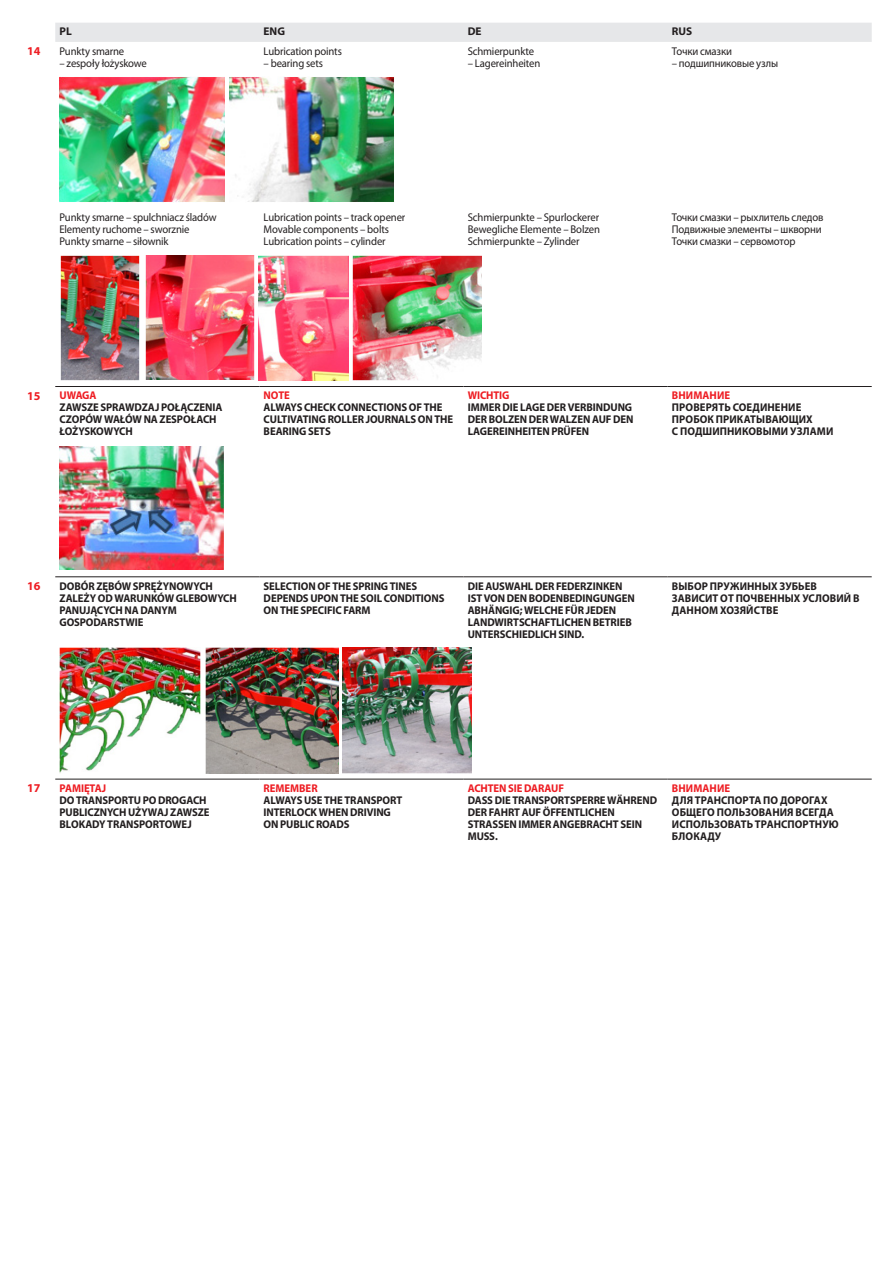
<style>
.page{position:relative;width:893px;height:1263px;background:#fff}
.page>*{position:absolute;margin:0;border:0;box-sizing:border-box;transform-origin:0 0}
.t1{font:700 12px "Myriad Pro";color:#ee1d23}
.Styl_akapitowy_1{font:700 11.25px/12px "Myriad Pro";letter-spacing:-.005em;color:#231f20;scale:.95 1}
.Styl_akapitowy_1-2{font:11.25px "Myriad Pro";letter-spacing:-.015em;color:#231f20;scale:.95 1}
.Styl_akapitowy_1-3{font:700 11.25px "Myriad Pro";letter-spacing:-.005em;color:#ee1d23;scale:.95 1}
.Styl_akapitowy_1-4{font:700 11.25px "Myriad Pro";letter-spacing:-.005em;color:#231f20}
</style>
<div class="page">
<div style="left:55px;top:23px;width:817px;height:19px;background:#e6e7e9"></div>
<hr style="left:55px;top:386px;width:204px;height:1px;background:#231f20">
<hr style="left:259px;top:386px;width:204px;height:1px;background:#231f20">
<hr style="left:463px;top:386px;width:205px;height:1px;background:#231f20">
<hr style="left:668px;top:386px;width:204px;height:1px;background:#231f20">
<hr style="left:55px;top:576px;width:204px;height:1px;background:#231f20">
<hr style="left:259px;top:576px;width:204px;height:1px;background:#231f20">
<hr style="left:463px;top:576px;width:205px;height:1px;background:#231f20">
<hr style="left:668px;top:576px;width:204px;height:1px;background:#231f20">
<hr style="left:55px;top:779px;width:204px;height:1px;background:#231f20">
<hr style="left:259px;top:779px;width:204px;height:1px;background:#231f20">
<hr style="left:463px;top:779px;width:205px;height:1px;background:#231f20">
<hr style="left:668px;top:779px;width:204px;height:1px;background:#231f20">
<img style="left:60px;top:77px;width:165px;height:125px">
<img style="left:229px;top:77px;width:165px;height:125px">
<img style="left:60px;top:255px;width:80px;height:125px">
<img style="left:145px;top:256px;width:109px;height:124px">
<img style="left:259px;top:255px;width:89px;height:125px">
<img style="left:353px;top:255px;width:128px;height:125px">
<img style="left:60px;top:447px;width:164px;height:123px">
<img style="left:60px;top:648px;width:141px;height:125px">
<img style="left:205px;top:648px;width:133px;height:125px">
<img style="left:343px;top:648px;width:129px;height:125px">
<p class="Styl_akapitowy_1-4" style="left:60px;top:24px;width:14px">PL</p>
<p class="Styl_akapitowy_1-4" style="left:264px;top:24px;width:23px">ENG</p>
<p class="Styl_akapitowy_1-4" style="left:468px;top:24px;width:15px">DE</p>
<p class="Styl_akapitowy_1-4" style="left:672px;top:24px;width:22px">RUS</p>
<p class="t1" style="left:27px;top:43px;width:15px">14</p>
<p class="Styl_akapitowy_1-2" style="left:60px;top:44px;width:70px">Punkty smarne</p>
<p class="Styl_akapitowy_1-2" style="left:60px;top:56px;width:93px">– zespoły łożyskowe</p>
<p class="Styl_akapitowy_1-2" style="left:264px;top:44px;width:84px">Lubrication points</p>
<p class="Styl_akapitowy_1-2" style="left:264px;top:56px;width:64px">– bearing sets</p>
<p class="Styl_akapitowy_1-2" style="left:60px;top:210px;width:167px">Punkty smarne – spulchniacz śladów</p>
<p class="Styl_akapitowy_1-2" style="left:60px;top:222px;width:138px">Elementy ruchome – sworznie</p>
<p class="Styl_akapitowy_1-2" style="left:60px;top:234px;width:116px">Punkty smarne – siłownik</p>
<p class="Styl_akapitowy_1-2" style="left:264px;top:210px;width:151px">Lubrication points – track opener</p>
<p class="Styl_akapitowy_1-2" style="left:264px;top:222px;width:134px">Movable components – bolts</p>
<p class="Styl_akapitowy_1-2" style="left:264px;top:234px;width:130px">Lubrication points – cylinder</p>
<p class="Styl_akapitowy_1-2" style="left:468px;top:44px;width:71px">Schmierpunkte</p>
<p class="Styl_akapitowy_1-2" style="left:468px;top:56px;width:78px">– Lagereinheiten</p>
<p class="Styl_akapitowy_1-2" style="left:468px;top:210px;width:140px">Schmierpunkte – Spurlockerer</p>
<p class="Styl_akapitowy_1-2" style="left:468px;top:222px;width:141px">Bewegliche Elemente – Bolzen</p>
<p class="Styl_akapitowy_1-2" style="left:468px;top:234px;width:119px">Schmierpunkte – Zylinder</p>
<p class="Styl_akapitowy_1-2" style="left:672px;top:44px;width:65px">Точки смазки</p>
<p class="Styl_akapitowy_1-2" style="left:672px;top:56px;width:113px">– подшипниковые узлы</p>
<p class="Styl_akapitowy_1-2" style="left:672px;top:210px;width:161px">Точки смазки – рыхлитель следов</p>
<p class="Styl_akapitowy_1-2" style="left:672px;top:222px;width:159px">Подвижные элементы – шкворни</p>
<p class="Styl_akapitowy_1-2" style="left:672px;top:234px;width:132px">Точки смазки – сервомотор</p>
<p class="t1" style="left:27px;top:388px;width:15px">15</p>
<p class="Styl_akapitowy_1-3" style="left:60px;top:388px;width:40px">UWAGA</p>
<p class="Styl_akapitowy_1" style="left:60px;top:401px;width:173px">ZAWSZE SPRAWDZAJ POŁĄCZENIA<br>CZOPÓW WAŁÓW NA ZESPOŁACH<br>ŁOŻYSKOWYCH</p>
<p class="Styl_akapitowy_1-3" style="left:264px;top:388px;width:29px">NOTE</p>
<p class="Styl_akapitowy_1" style="left:264px;top:401px;width:201px">ALWAYS CHECK CONNECTIONS OF THE<br>CULTIVATING ROLLER JOURNALS ON THE<br>BEARING SETS</p>
<p class="Styl_akapitowy_1-3" style="left:468px;top:388px;width:45px">WICHTIG</p>
<p class="Styl_akapitowy_1" style="left:468px;top:401px;width:176px">IMMER DIE LAGE DER VERBINDUNG<br>DER BOLZEN DER WALZEN AUF DEN<br>LAGEREINHEITEN PRÜFEN</p>
<p class="Styl_akapitowy_1-3" style="left:672px;top:388px;width:63px">ВНИМАНИЕ</p>
<p class="Styl_akapitowy_1" style="left:672px;top:401px;width:171px">ПРОВЕРЯТЬ СОЕДИНЕНИЕ<br>ПРОБОК ПРИКАТЫВАЮЩИХ<br>С ПОДШИПНИКОВЫМИ УЗЛАМИ</p>
<p class="t1" style="left:27px;top:578px;width:15px">16</p>
<p class="Styl_akapitowy_1" style="left:60px;top:579px;width:188px">DOBÓR ZĘBÓW SPRĘŻYNOWYCH<br>ZALEŻY OD WARUNKÓW GLEBOWYCH<br>PANUJĄCYCH NA DANYM<br>GOSPODARSTWIE</p>
<p class="Styl_akapitowy_1" style="left:264px;top:579px;width:192px">SELECTION OF THE SPRING TINES<br>DEPENDS UPON THE SOIL CONDITIONS<br>ON THE SPECIFIC FARM</p>
<p class="Styl_akapitowy_1" style="left:468px;top:579px;width:177px">DIE AUSWAHL DER FEDERZINKEN<br>IST VON DEN BODENBEDINGUNGEN<br>ABHÄNGIG; WELCHE FÜR JEDEN<br>LANDWIRTSCHAFTLICHEN BETRIEB<br>UNTERSCHIEDLICH SIND.</p>
<p class="Styl_akapitowy_1" style="left:672px;top:579px;width:199px">ВЫБОР ПРУЖИННЫХ ЗУБЬЕВ<br>ЗАВИСИТ ОТ ПОЧВЕННЫХ УСЛОВИЙ В<br>ДАННОМ ХОЗЯЙСТВЕ</p>
<p class="t1" style="left:27px;top:780px;width:15px">17</p>
<p class="Styl_akapitowy_1-3" style="left:60px;top:781px;width:51px">PAMIĘTAJ</p>
<p class="Styl_akapitowy_1" style="left:60px;top:794px;width:159px">DO TRANSPORTU PO DROGACH<br>PUBLICZNYCH UŻYWAJ ZAWSZE<br>BLOKADY TRANSPORTOWEJ</p>
<p class="Styl_akapitowy_1-3" style="left:264px;top:781px;width:58px">REMEMBER</p>
<p class="Styl_akapitowy_1" style="left:264px;top:794px;width:147px">ALWAYS USE THE TRANSPORT<br>INTERLOCK WHEN DRIVING<br>ON PUBLIC ROADS</p>
<p class="Styl_akapitowy_1-3" style="left:468px;top:781px;width:103px">ACHTEN SIE DARAUF</p>
<p class="Styl_akapitowy_1" style="left:468px;top:794px;width:201px">DASS DIE TRANSPORTSPERRE WÄHREND<br>DER FAHRT AUF ÖFFENTLICHEN<br>STRASSEN IMMER ANGEBRACHT SEIN<br>MUSS.</p>
<p class="Styl_akapitowy_1-3" style="left:672px;top:781px;width:63px">ВНИМАНИЕ</p>
<p class="Styl_akapitowy_1" style="left:672px;top:794px;width:177px">ДЛЯ ТРАНСПОРТА ПО ДОРОГАХ<br>ОБЩЕГО ПОЛЬЗОВАНИЯ ВСЕГДА<br>ИСПОЛЬЗОВАТЬ ТРАНСПОРТНУЮ<br>БЛОКАДУ</p>
</div>
